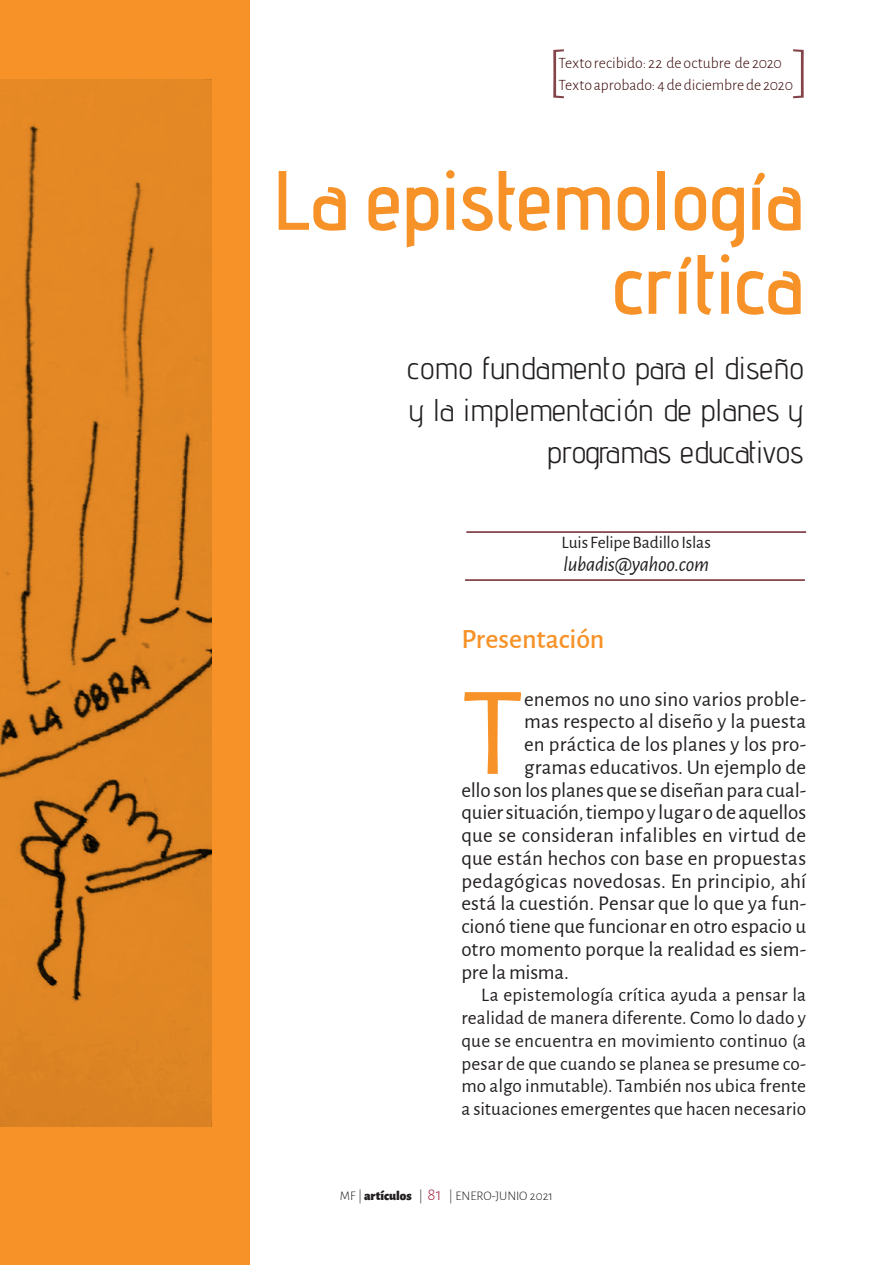
<style>
.page{position:relative;width:893px;height:1265px;background:#fff}
.page>*{position:absolute;margin:0;border:0;box-sizing:border-box;transform-origin:0 0}
.t1{font:127.4px "Alegreya Sans";color:#f69228}
.t2{font:600 84px/84px "Advent Pro";letter-spacing:-.02em;color:#f69228;text-align:right}
.t3{font:31.5px/42px "Advent Pro";color:#231f20;text-align:right}
.t4{font:500 28px "Alegreya Sans";letter-spacing:-.005em;color:#f69228}
.t5{font:21px "Alegreya Sans";color:#231f20}
.t6{font:italic 21px "Alegreya Sans";letter-spacing:-.015em;color:#231f20}
.t7{font:19.25px/22.8px "Alegreya Sans";color:#231f20;text-align:justify}
.t8{font:17.5px "Alegreya Sans";letter-spacing:-.01em;color:#231f20}
.t9{font:300 15.75px/22.8px "Alegreya Sans";letter-spacing:-.005em;color:#380506}
.t10{font:300 13.12px "Alegreya Sans";color:#231f20}
.s1{font-weight:900}
.s2{font-size:17.5px;color:#a42442}
</style>
<div class="page">
<div style="left:0;top:0;width:249px;height:1265px;background:#f69228"></div>
<img style="left:0;top:79px;width:212px;height:1047px">
<svg style="left:553px;top:49px;width:11px;height:49px"></svg>
<svg style="left:793px;top:49px;width:11px;height:49px"></svg>
<hr style="left:466px;top:531px;width:340px;height:2px;background:#84444a">
<hr style="left:465px;top:579px;width:340px;height:2px;background:#84444a">
<p class="t9" style="left:559px;top:51px;width:236px">Texto recibido: 22 de octubre de 2020<br>Texto aprobado: 4 de diciembre de 2020</p>
<h2 class="t2" style="left:272px;top:157px;width:533px">La epistemología crítica</h2>
<h3 class="t3" style="left:407px;top:347px;width:398px">como fundamento para el diseño y la implementación de planes y programas educativos</h3>
<p class="t8" style="left:561px;top:531px;width:151px">Luis Felipe Badillo Islas</p>
<p class="t6" style="left:563px;top:550px;width:147px">lubadis@yahoo.com</p>
<h3 class="t4" style="left:461px;top:619px;width:145px">Presentación</h3>
<h1 class="t1" style="left:461px;top:645px;width:64px">T</h1>
<p class="t5" style="left:524px;top:684px;width:283px">enemos no uno sino varios proble-</p>
<p class="t5" style="left:524px;top:707px;width:283px">mas respecto al diseño y la puesta</p>
<p class="t5" style="left:524px;top:730px;width:283px">en práctica de los planes y los pro-</p>
<p class="t5" style="left:524px;top:753px;width:283px">gramas educativos. Un ejemplo de</p>
<p class="t5" style="left:461px;top:775px;width:346px">ello son los planes que se diseñan para cual-</p>
<p class="t5" style="left:461px;top:798px;width:346px">quier situación, tiempo y lugar o de aquellos</p>
<p class="t5" style="left:461px;top:821px;width:346px">que se consideran infalibles en virtud de</p>
<p class="t5" style="left:461px;top:844px;width:346px">que están hechos con base en propuestas</p>
<p class="t5" style="left:461px;top:866px;width:346px">pedagógicas novedosas. En principio, ahí</p>
<p class="t5" style="left:461px;top:889px;width:346px">está la cuestión. Pensar que lo que ya fun-</p>
<p class="t5" style="left:461px;top:912px;width:346px">cionó tiene que funcionar en otro espacio u</p>
<p class="t5" style="left:461px;top:935px;width:346px">otro momento porque la realidad es siem-</p>
<p class="t5" style="left:461px;top:957px;width:109px">pre la misma.</p>
<p class="t7" style="left:461px;top:983px;width:346px;text-indent:20px">La epistemología crítica ayuda a pensar la realidad de manera diferente. Como lo dado y que se encuentra en movimiento continuo (a pesar de que cuando se planea se presume co&shy;mo algo inmutable). También nos ubica frente a situaciones emergentes que hacen necesario</p>
<p class="t10" style="left:340px;top:1187px;width:214px">MF | <span class="s1">artículos</span> | <span class="s2">81</span> | ENERO-JUNIO 2021</p>
</div>
